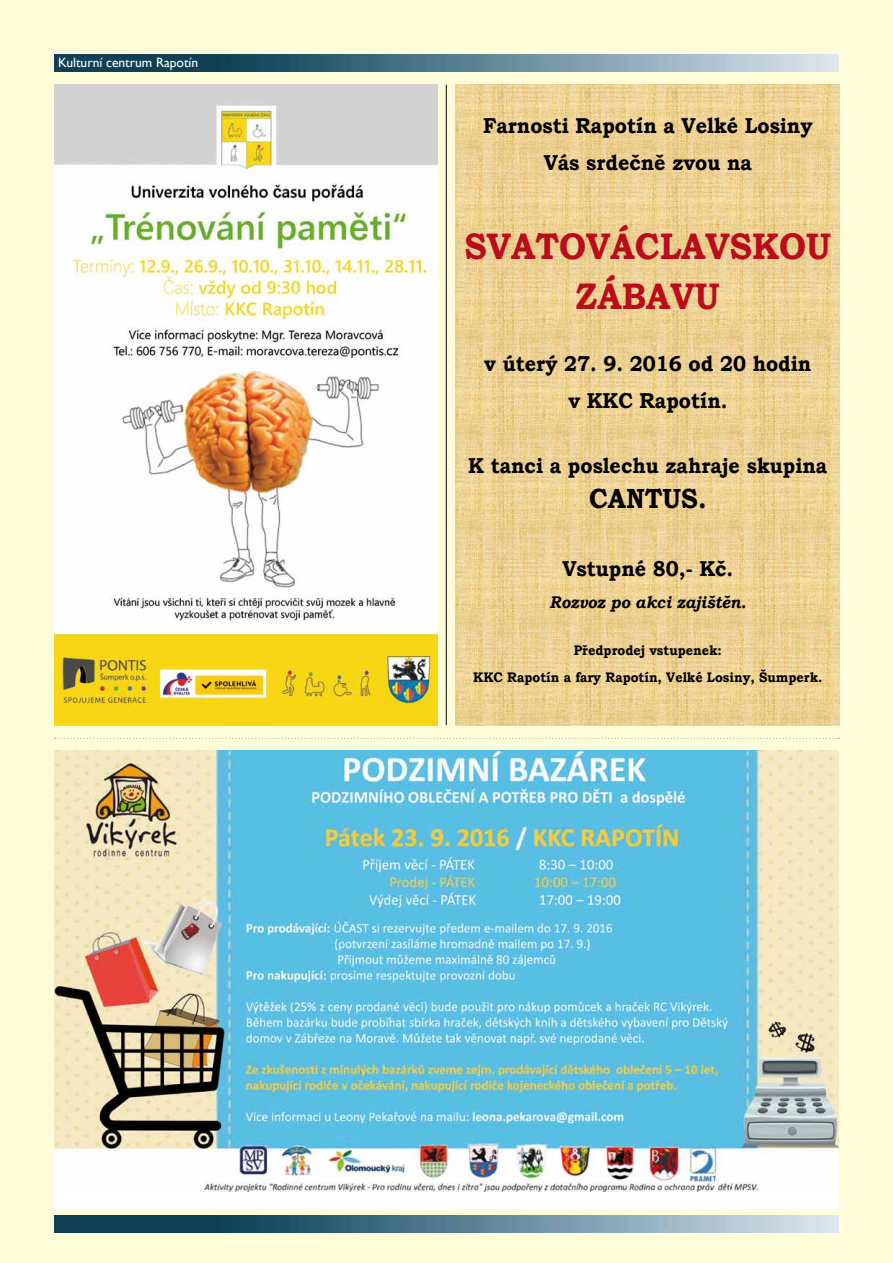
<style>
.page{position:relative;width:893px;height:1263px;background:#fffcd9}
.page>*{position:absolute;margin:0;border:0;box-sizing:border-box;transform-origin:0 0}
.t1{font:700 36.9px/49.8px "Bookman Old Style";color:#bb0c1c;text-align:center;scale:.91 1}
.t2{font:700 27.75px "Bookman Old Style";color:#000;scale:.91 1}
.t3{font:700 21.6px/36.8px "Bookman Old Style";color:#000;text-align:center;scale:.91 1}
.t4{font:italic 700 16.95px "Bookman Old Style";color:#000;scale:.91 1}
.t5{font:700 13.8px/26.4px "Bookman Old Style";color:#000;text-align:center;scale:.91 1}
.t6{font:13.5px "Gill Sans";color:#fff}
</style>
<div class="page">
<img style="left:54px;top:1215px;width:785px;height:17px">
<img style="left:54px;top:54px;width:785px;height:17px">
<svg style="left:55px;top:738px;width:784px;height:1px"></svg>
<hr style="left:446px;top:85px;width:1px;height:640px;background:#000">
<div style="left:54px;top:750px;width:785px;height:459px;background:#fff"></div>
<img style="left:54px;top:750px;width:785px;height:441px">
<img style="left:54px;top:85px;width:383px;height:640px">
<svg style="left:455px;top:85px;width:384px;height:640px;background:#ecd092"></svg>
<p class="t6" style="left:58px;top:55px;width:142px">Kulturní centrum Rapotín</p>
<p class="t3" style="left:483px;top:107px;width:364px">Farnosti Rapotín a Velké Losiny<br>Vás srdečně zvou na</p>
<h1 class="t1" style="left:465px;top:221px;width:404px">SVATOVÁCLAVSKOU<br>ZÁBAVU</h1>
<p class="t3" style="left:484px;top:345px;width:361px">v úterý 27. 9. 2016 od 20 hodin v KKC Rapotín.</p>
<p class="t3" style="left:468px;top:447px;width:396px">K tanci a poslechu zahraje skupina</p>
<p class="t2" style="left:589px;top:478px;width:131px">CANTUS.</p>
<p class="t3" style="left:562px;top:550px;width:189px">Vstupné 80,- Kč.</p>
<p class="t4" style="left:550px;top:590px;width:217px">Rozvoz po akci zajištěn.</p>
<p class="t5" style="left:473px;top:637px;width:385px">Předprodej vstupenek:<br>KKC Rapotín a fary Rapotín, Velké Losiny, Šumperk.</p>
</div>
